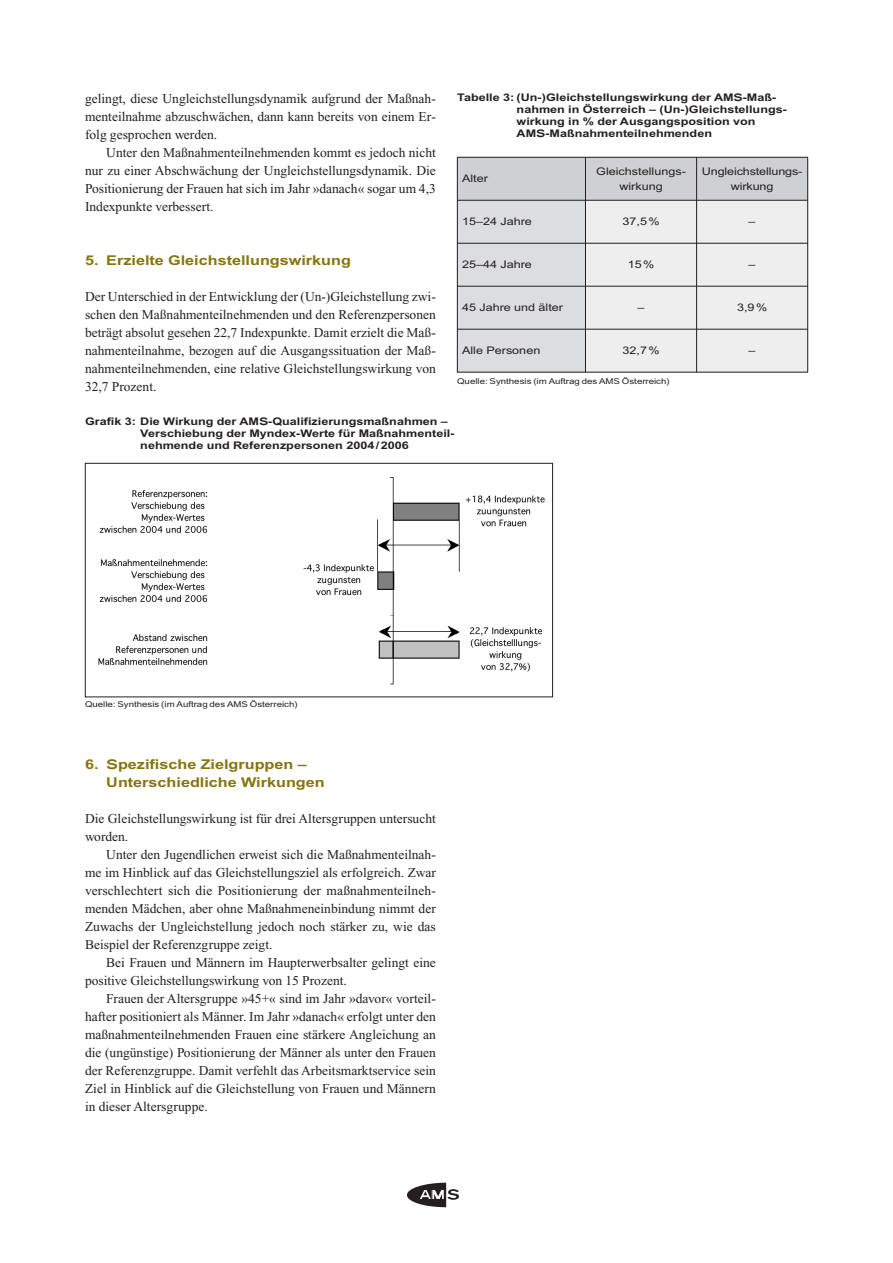
<style>
.page{position:relative;width:893px;height:1263px;background:#fff}
.page>*{position:absolute;margin:0;border:0;box-sizing:border-box;transform-origin:0 0}
.t1{font:13.5px/18px "Times New Roman";color:#231f20;text-align:justify}
.t2{font:700 13.5px/18px "AMS";color:#86750c}
.t3{font:700 10.5px/12px "AMS";color:#231f20}
.t4{font:10.5px/15px "AMS";color:#231f20;text-align:center}
.t5{font:9px "AMS";color:#231f20}
</style>
<div class="page">
<svg style="left:407px;top:1183px;width:52px;height:24px"></svg>
<div style="left:457px;top:157px;width:128px;height:43px;background:#cfd0d2"></div>
<div style="left:585px;top:157px;width:112px;height:43px;background:#cfd0d2"></div>
<div style="left:697px;top:157px;width:111px;height:43px;background:#cfd0d2"></div>
<div style="left:457px;top:200px;width:128px;height:43px;background:#dcdddf"></div>
<div style="left:585px;top:200px;width:112px;height:43px;background:#eeeeef"></div>
<div style="left:697px;top:200px;width:111px;height:43px;background:#eeeeef"></div>
<div style="left:457px;top:243px;width:128px;height:43px;background:#dcdddf"></div>
<div style="left:585px;top:243px;width:112px;height:43px;background:#eeeeef"></div>
<div style="left:697px;top:243px;width:111px;height:43px;background:#eeeeef"></div>
<div style="left:457px;top:286px;width:128px;height:43px;background:#dcdddf"></div>
<div style="left:585px;top:286px;width:112px;height:43px;background:#eeeeef"></div>
<div style="left:697px;top:286px;width:111px;height:43px;background:#eeeeef"></div>
<div style="left:457px;top:329px;width:128px;height:43px;background:#dcdddf"></div>
<div style="left:585px;top:329px;width:112px;height:43px;background:#eeeeef"></div>
<div style="left:697px;top:329px;width:111px;height:43px;background:#eeeeef"></div>
<hr style="left:457px;top:157px;width:1px;height:215px;background:#231f20">
<hr style="left:585px;top:157px;width:1px;height:215px;background:#231f20">
<hr style="left:696px;top:157px;width:1px;height:215px;background:#231f20">
<hr style="left:807px;top:157px;width:1px;height:215px;background:#231f20">
<hr style="left:457px;top:157px;width:351px;height:1px;background:#231f20">
<hr style="left:457px;top:200px;width:351px;height:1px;background:#231f20">
<hr style="left:457px;top:243px;width:351px;height:1px;background:#231f20">
<hr style="left:457px;top:286px;width:351px;height:1px;background:#231f20">
<hr style="left:457px;top:329px;width:351px;height:1px;background:#231f20">
<hr style="left:457px;top:372px;width:351px;height:1px;background:#231f20">
<img style="left:98px;top:477px;width:447px;height:208px">
<div style="left:85px;top:463px;width:468px;height:234px;border:1px solid #231f20"></div>
<p class="t1" style="left:85px;top:91px;width:352px">gelingt, diese Ungleichstellungsdynamik aufgrund der Maßnah&shy;menteilnahme abzuschwächen, dann kann bereits von einem Er&shy;folg gesprochen werden.</p>
<p class="t1" style="left:85px;top:145px;width:352px;text-indent:21px">Unter den Maßnahmenteilnehmenden kommt es jedoch nicht nur zu einer Abschwächung der Ungleichstellungsdynamik. Die Positionierung der Frauen hat sich im Jahr »danach« sogar um 4,3<br>Indexpunkte verbessert.</p>
<p class="t2" style="left:85px;top:253px;width:267px">5. Erzielte Gleichstellungswirkung</p>
<p class="t1" style="left:85px;top:289px;width:352px">Der Unterschied in der Entwicklung der (Un-)Gleichstellung zwi&shy;schen den Maßnahmenteilnehmenden und den Referenzpersonen beträgt absolut gesehen 22,7 Indexpunkte. Damit erzielt die Maß&shy;nahmenteilnahme, bezogen auf die Ausgangssituation der Maß&shy;nahmenteilnehmenden, eine relative Gleichstellungswirkung von 32,7 Prozent.</p>
<p class="t3" style="left:517px;top:92px;width:272px;text-indent:-60px">Tabelle 3: (Un-)Gleichstellungswirkung der AMS-Maß&shy;nahmen in Österreich – (Un-)Gleichstellungs&shy;wirkung in % der Ausgangsposition von AMS-Maßnahmenteilnehmenden</p>
<p class="t4" style="left:462px;top:172px;width:27px">Alter</p>
<p class="t4" style="left:596px;top:165px;width:91px">Gleichstellungs&shy;wirkung</p>
<p class="t4" style="left:702px;top:165px;width:102px">Ungleichstellungs&shy;wirkung</p>
<p class="t4" style="left:462px;top:215px;width:71px">15–24 Jahre</p>
<p class="t4" style="left:622px;top:215px;width:39px">37,5%</p>
<p class="t4" style="left:749px;top:215px;width:9px">–</p>
<p class="t4" style="left:462px;top:258px;width:71px">25–44 Jahre</p>
<p class="t4" style="left:628px;top:258px;width:28px">15%</p>
<p class="t4" style="left:749px;top:258px;width:9px">–</p>
<p class="t4" style="left:462px;top:301px;width:103px">45 Jahre und älter</p>
<p class="t4" style="left:637px;top:301px;width:9px">–</p>
<p class="t4" style="left:737px;top:301px;width:32px">3,9%</p>
<p class="t4" style="left:462px;top:344px;width:80px">Alle Personen</p>
<p class="t4" style="left:622px;top:344px;width:39px">32,7%</p>
<p class="t4" style="left:749px;top:344px;width:9px">–</p>
<p class="t5" style="left:457px;top:376px;width:214px">Quelle: Synthesis (im Auftrag des AMS Österreich)</p>
<p class="t3" style="left:140px;top:416px;width:316px;text-indent:-55px">Grafik 3: Die Wirkung der AMS-Qualifizierungsmaßnahmen –<br>Verschiebung der Myndex-Werte für Maßnahmenteil&shy;nehmende und Referenzpersonen 2004/2006</p>
<p class="t5" style="left:85px;top:699px;width:214px">Quelle: Synthesis (im Auftrag des AMS Österreich)</p>
<p class="t2" style="left:106px;top:757px;width:220px;text-indent:-21px">6. Spezifische Zielgruppen –<br>Unterschiedliche Wirkungen</p>
<p class="t1" style="left:85px;top:811px;width:352px">Die Gleichstellungswirkung ist für drei Altersgruppen untersucht worden.</p>
<p class="t1" style="left:85px;top:847px;width:352px;text-indent:21px">Unter den Jugendlichen erweist sich die Maßnahmenteilnah&shy;me im Hinblick auf das Gleichstellungsziel als erfolgreich. Zwar verschlechtert sich die Positionierung der maßnahmenteilneh&shy;menden Mädchen, aber ohne Maßnahmeneinbindung nimmt der Zuwachs der Ungleichstellung jedoch noch stärker zu, wie das Beispiel der Referenzgruppe zeigt.</p>
<p class="t1" style="left:85px;top:955px;width:352px;text-indent:21px">Bei Frauen und Männern im Haupterwerbsalter gelingt eine positive Gleichstellungswirkung von 15 Prozent.</p>
<p class="t1" style="left:85px;top:991px;width:352px;text-indent:21px">Frauen der Altersgruppe »45+« sind im Jahr »davor« vorteil&shy;hafter positioniert als Männer. Im Jahr »danach« erfolgt unter den maßnahmenteilnehmenden Frauen eine stärkere Angleichung an die (ungünstige) Positionierung der Männer als unter den Frauen der Referenzgruppe. Damit verfehlt das Arbeitsmarktservice sein Ziel in Hinblick auf die Gleichstellung von Frauen und Männern in dieser Altersgruppe.</p>
</div>
